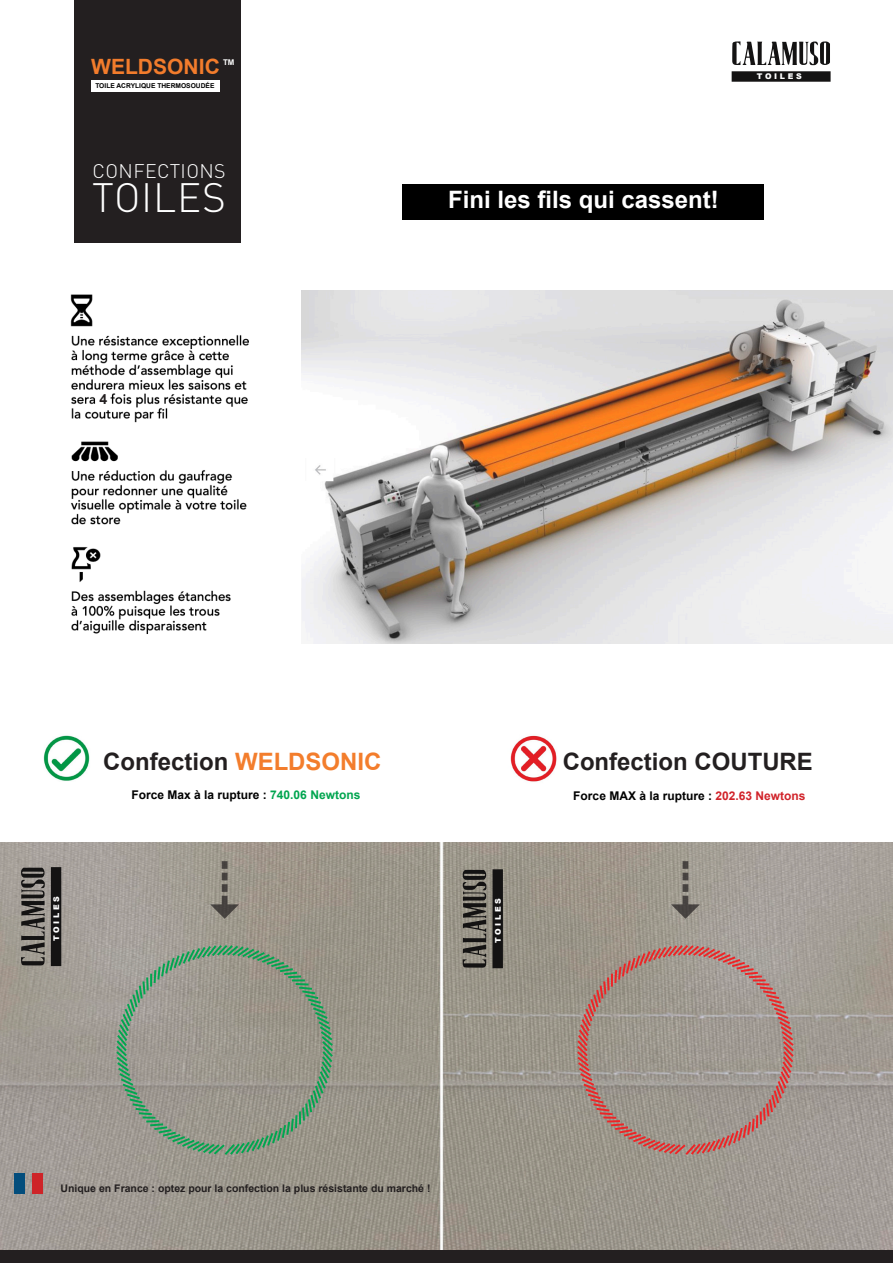
<style>
.page{position:relative;width:893px;height:1263px;background:#fff}
.page>*{position:absolute;margin:0;border:0;box-sizing:border-box;transform-origin:0 0}
.t1{font:300 40.5px "DIN";letter-spacing:.02em;color:#fff}
.t2{font:700 24px "Arial";color:#231f20}
.t3{font:700 24px "Arial";color:#fff}
.t4{font:700 21px "Arial";color:#f27c2c}
.t5{font:300 19.5px "DIN";letter-spacing:.02em;color:#fff}
.t6{font:700 14.1px "Arial";color:#231f20}
.t7{font:700 12px "Arial";color:#000}
.t8{font:700 10.5px "Arial";color:#231f20}
.t9{font:700 7.95px "Arial";color:#fff}
.t10{font:900 7.8px "Arial";color:#fff}
.t11{font:700 6.6px "Arial";color:#000}
.s1{color:#f37d2c}
.s2{color:#00a54f}
.s3{color:#d1232a}
</style>
<div class="page">
<img style="left:302px;top:291px;width:591px;height:353px">
<div style="left:74px;top:0;width:167px;height:242px;background:#231f20"></div>
<div style="left:0;top:1249px;width:893px;height:14px;background:#231f20"></div>
<img style="left:0;top:843px;width:893px;height:406px">
<div style="left:15px;top:1173px;width:10px;height:21px;background:#034d7c"></div>
<div style="left:33px;top:1173px;width:10px;height:21px;background:#ce2428"></div>
<img style="left:70px;top:294px;width:179px;height:340px">
<div style="left:100px;top:393px;width:7px;height:11px;background:#fff"></div>
<svg style="left:114px;top:943px;width:221px;height:214px;background:#93988a"></svg>
<svg style="left:575px;top:943px;width:221px;height:214px;background:#a39189"></svg>
<img style="left:510px;top:735px;width:47px;height:47px">
<img style="left:43px;top:735px;width:47px;height:46px">
<div style="left:403px;top:185px;width:361px;height:35px;background:#000"></div>
<div style="left:91px;top:81px;width:128px;height:11px;background:#fff"></div>
<svg style="left:731px;top:41px;width:100px;height:41px"></svg>
<svg style="left:51px;top:867px;width:10px;height:99px"></svg>
<svg style="left:21px;top:868px;width:24px;height:97px;background:#615e5a"></svg>
<svg style="left:492px;top:869px;width:11px;height:99px"></svg>
<svg style="left:463px;top:870px;width:23px;height:98px;background:#5a5751"></svg>
<svg style="left:210px;top:860px;width:29px;height:59px;background:#9f9a8e"></svg>
<svg style="left:671px;top:860px;width:29px;height:59px;background:#a19c92"></svg>
<p class="t4" style="left:91px;top:53px;width:130px">WELDSONIC</p>
<p class="t9" style="left:223px;top:57px;width:13px">TM</p>
<p class="t11" style="left:95px;top:82px;width:121px">TOILE ACRYLIQUE THERMOSOUDÉE</p>
<p class="t5" style="left:93px;top:159px;width:135px">CONFECTIONS</p>
<p class="t1" style="left:92px;top:173px;width:135px">TOILES</p>
<p class="t6" style="left:100px;top:389px;width:9px">4</p>
<p class="t10" style="left:757px;top:71px;width:46px">T O I L E S</p>
<p class="t3" style="left:448px;top:184px;width:272px">Fini les fils qui cassent!</p>
<p class="t2" style="left:103px;top:745px;width:280px">Confection <span class="s1">WELDSONIC</span></p>
<p class="t2" style="left:563px;top:745px;width:252px">Confection COUTURE</p>
<p class="t7" style="left:132px;top:787px;width:230px">Force Max à la rupture : <span class="s2">740.06 Newtons</span></p>
<p class="t7" style="left:573px;top:787px;width:234px">Force MAX à la rupture : <span class="s3">202.63 Newtons</span></p>
<p class="t10" style="left:51px;top:941px;width:46px;rotate:-90deg">T O I L E S</p>
<p class="t10" style="left:492px;top:943px;width:46px;rotate:-90deg">T O I L E S</p>
<p class="t8" style="left:61px;top:1181px;width:371px">Unique en France : optez pour la confection la plus résistante du marché !</p>
</div>
